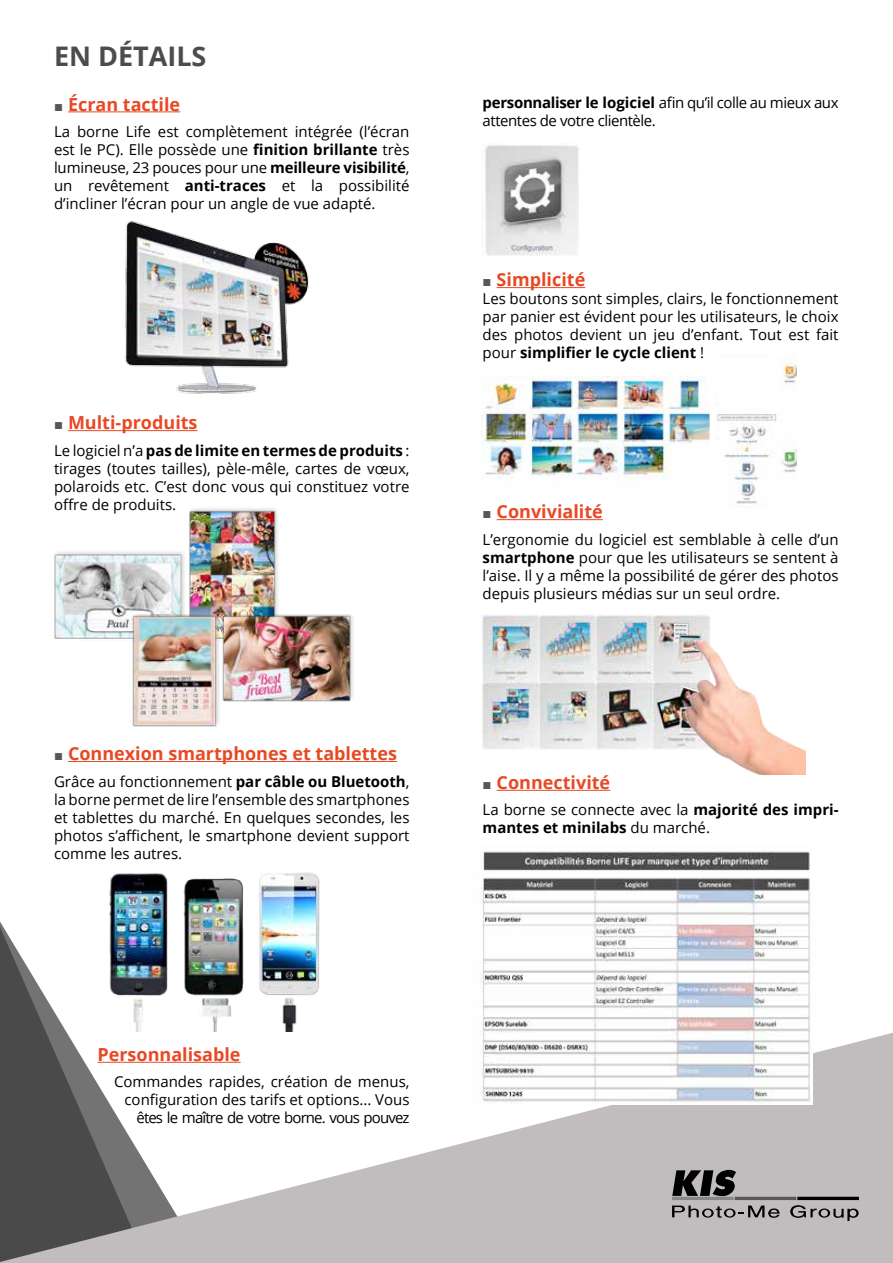
<style>
.page{position:relative;width:893px;height:1263px;background:#fff}
.page>*{position:absolute;margin:0;border:0;box-sizing:border-box;transform-origin:0 0}
.t1{font:700 27px "Open Sans";color:#4d4c4c}
.t2{font:700 18px "Open Sans";color:#e84924}
.t3{font:15px/18px "Open Sans";color:#000;text-align:justify}
.t4{font:15px/18px "Open Sans";letter-spacing:-.03em;color:#000}
.t5{font:700 15px/18px "Open Sans";color:#000}
.s1{font-family:"Arial";font-weight:900;font-size:15px;color:#575756}
.s2{font-weight:700}
.s3{font-weight:400}
</style>
<div class="page">
<svg style="left:0;top:927px;width:67px;height:106px"></svg>
<svg style="left:0;top:1033px;width:893px;height:230px;fill:#c1bdbe"></svg>
<hr style="left:68px;top:111px;width:112px;height:1px;background:#e84924">
<hr style="left:68px;top:430px;width:130px;height:1px;background:#e84924">
<hr style="left:68px;top:761px;width:329px;height:1px;background:#e84924">
<hr style="left:98px;top:1062px;width:143px;height:1px;background:#e84924">
<hr style="left:497px;top:287px;width:88px;height:1px;background:#e84924">
<hr style="left:497px;top:519px;width:106px;height:1px;background:#e84924">
<hr style="left:497px;top:790px;width:113px;height:1px;background:#e84924">
<img style="left:54px;top:508px;width:224px;height:131px">
<img style="left:100px;top:614px;width:253px;height:113px">
<img style="left:485px;top:145px;width:93px;height:110px">
<img style="left:109px;top:873px;width:135px;height:159px">
<img style="left:259px;top:872px;width:61px;height:159px">
<img style="left:482px;top:614px;width:228px;height:135px">
<img style="left:674px;top:640px;width:132px;height:134px">
<img style="left:482px;top:377px;width:228px;height:102px">
<img style="left:717px;top:359px;width:80px;height:145px">
<svg style="left:672px;top:1167px;width:65px;height:29px"></svg>
<hr style="left:672px;top:1197px;width:62px;height:3px;background:#878787">
<hr style="left:735px;top:1197px;width:61px;height:3px;background:#575756">
<hr style="left:797px;top:1197px;width:62px;height:3px;background:#000">
<svg style="left:672px;top:1205px;width:108px;height:13px"></svg>
<svg style="left:790px;top:1205px;width:69px;height:16px"></svg>
<img style="left:125px;top:221px;width:184px;height:173px">
<img style="left:473px;top:851px;width:340px;height:254px">
<h1 class="t1" style="left:54px;top:38px;width:154px">EN DÉTAILS</h1>
<p class="t2" style="left:54px;top:91px;width:128px"><span class="s1">■</span> Écran tactile</p>
<p class="t3" style="left:54px;top:122px;width:357px">La borne Life est complètement intégrée (l’écran est le PC). Elle possède une <span class="s2">finition brillante</span> très lumineuse, 23 pouces pour une <span class="s2">meilleure visibilité</span>, un revêtement <span class="s2">anti-traces</span> et la possibilité d’incliner l’écran pour un angle de vue adapté.</p>
<p class="t2" style="left:54px;top:410px;width:145px"><span class="s1">■</span> Multi-produits</p>
<p class="t3" style="left:54px;top:441px;width:357px">Le logiciel n’a <span class="s2">pas de limite en termes de produits</span> : tirages (toutes tailles), pèle-mêle, cartes de vœux, polaroids etc. C’est donc vous qui constituez votre offre de produits.</p>
<p class="t2" style="left:54px;top:741px;width:344px"><span class="s1">■</span> Connexion smartphones et tablettes</p>
<p class="t3" style="left:54px;top:772px;width:357px">Grâce au fonctionnement <span class="s2">par câble ou Bluetooth</span>, la borne permet de lire l’ensemble des smartphones et tablettes du marché. En quelques secondes, les photos s’affichent, le smartphone devient support comme les autres.</p>
<p class="t4" style="left:483px;top:93px;width:357px"><span class="s2">personnaliser le logiciel</span> afin qu’il colle au mieux aux attentes de votre clientèle.</p>
<p class="t2" style="left:483px;top:267px;width:104px"><span class="s1">■</span> Simplicité</p>
<p class="t3" style="left:483px;top:289px;width:357px">Les boutons sont simples, clairs, le fonctionnement par panier est évident pour les utilisateurs, le choix des photos devient un jeu d’enfant. Tout est fait pour <span class="s2">simplifier le cycle client</span> !</p>
<p class="t2" style="left:483px;top:499px;width:122px"><span class="s1">■</span> Convivialité</p>
<p class="t3" style="left:483px;top:530px;width:357px">L’ergonomie du logiciel est semblable à celle d’un <span class="s2">smartphone</span> pour que les utilisateurs se sentent à l’aise. Il y a même la possibilité de gérer des photos depuis plusieurs médias sur un seul ordre.</p>
<p class="t2" style="left:483px;top:770px;width:129px"><span class="s1">■</span> Connectivité</p>
<p class="t5" style="left:483px;top:801px;width:357px"><span class="s3">La borne se connecte avec la</span> majorité des impri&shy;mantes et minilabs <span class="s3">du marché.</span></p>
<p class="t2" style="left:98px;top:1042px;width:145px">Personnalisable</p>
<p class="t3" style="left:114px;top:1072px;width:297px;text-align:right">Commandes rapides, création de menus, configuration des tarifs et options... Vous êtes le maître de votre borne. vous pouvez</p>
</div>
